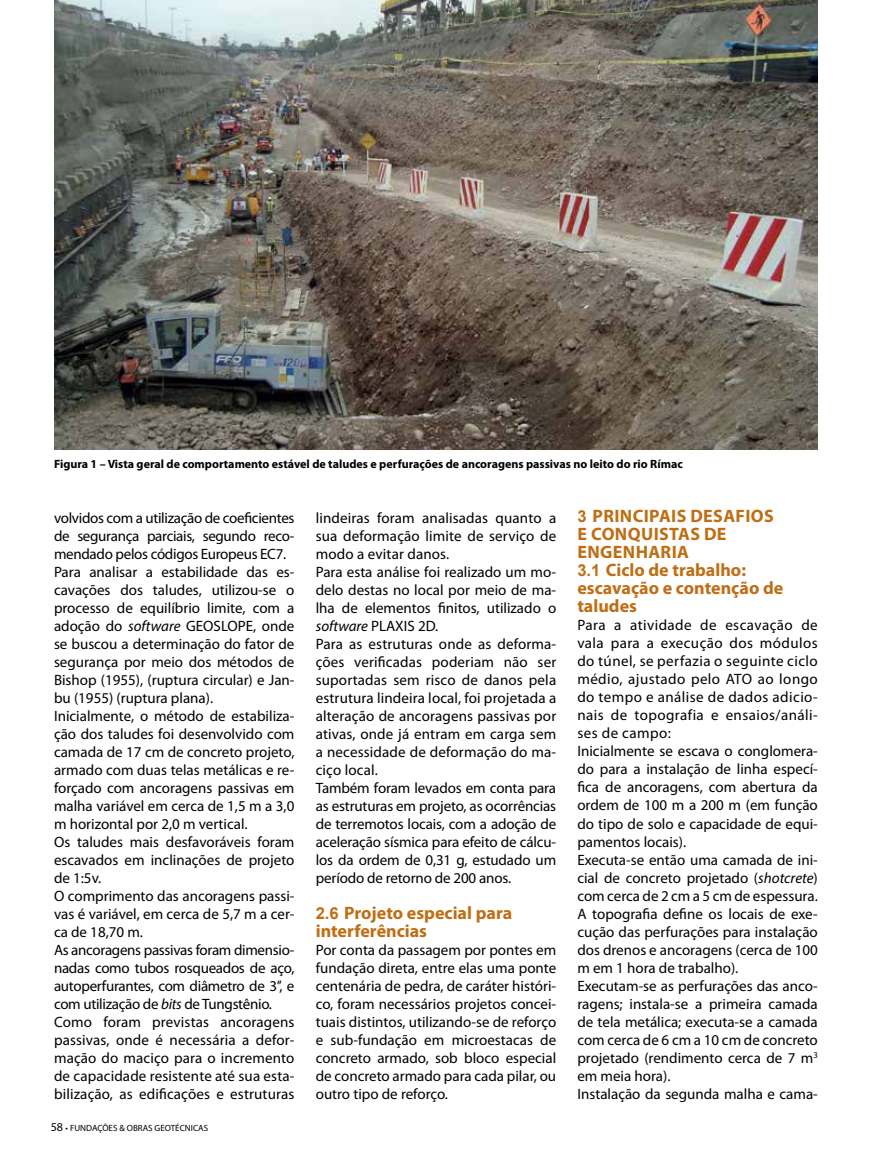
<style>
.page{position:relative;width:872px;height:1170px;background:#fff}
.page>*{position:absolute;margin:0;border:0;box-sizing:border-box;transform-origin:0 0}
.t1{font:700 18px/18px "Myriad Pro";color:#bf6e14}
.t2{font:15px/18px "Myriad Pro";color:#000}
.t3{font:700 12px "Myriad Pro";color:#000}
.t4{font:9px "Myriad Pro";color:#000}
.s1{font-style:italic}
.s2{font-family:"Arial";font-size:16.5px}
.s3{font-size:12px}
</style>
<div class="page">
<img style="left:54px;top:0;width:764px;height:450px">
<p class="t3" style="left:54px;top:456px;width:630px">Figura 1 – Vista geral de comportamento estável de taludes e perfurações de ancoragens passivas no leito do rio Rímac</p>
<p class="t2" style="left:54px;top:509px;width:242px">volvidos com a utilização de coeficientes de segurança parciais, segundo reco&shy;mendado pelos códigos Europeus EC7.<br>Para analisar a estabilidade das es&shy;cavações dos taludes, utilizou-se o processo de equilíbrio limite, com a adoção do <span class="s1">software</span> GEOSLOPE, onde se buscou a determinação do fator de segurança por meio dos métodos de Bishop (1955), (ruptura circular) e Jan&shy;bu (1955) (ruptura plana).<br>Inicialmente, o método de estabiliza&shy;ção dos taludes foi desenvolvido com camada de 17 cm de concreto projeto, armado com duas telas metálicas e re&shy;forçado com ancoragens passivas em malha variável em cerca de 1,5 m a 3,0 m horizontal por 2,0 m vertical.<br>Os taludes mais desfavoráveis foram escavados em inclinações de projeto de 1:5v.<br>O comprimento das ancoragens passi&shy;vas é variável, em cerca de 5,7 m a cer&shy;ca de 18,70 m.<br>As ancoragens passivas foram dimensio&shy;nadas como tubos rosqueados de aço, autoperfurantes, com diâmetro de 3’’, e com utilização de <span class="s1">bits</span> de Tungstênio.<br>Como foram previstas ancoragens passivas, onde é necessária a defor&shy;mação do maciço para o incremento de capacidade resistente até sua esta&shy;bilização, as edificações e estruturas</p>
<p class="t2" style="left:316px;top:509px;width:242px">lindeiras foram analisadas quanto a sua deformação limite de serviço de modo a evitar danos.<br>Para esta análise foi realizado um mo&shy;delo destas no local por meio de ma&shy;lha de elementos finitos, utilizado o <span class="s1">software</span> PLAXIS 2D.<br>Para as estruturas onde as deforma&shy;ções verificadas poderiam não ser suportadas sem risco de danos pela estrutura lindeira local, foi projetada a alteração de ancoragens passivas por ativas, onde já entram em carga sem a necessidade de deformação do ma&shy;ciço local.<br>Também foram levados em conta para as estruturas em projeto, as ocorrências de terremotos locais, com a adoção de aceleração sísmica para efeito de cálcu&shy;los da ordem de 0,31 g, estudado um período de retorno de 200 anos.</p>
<p class="t1" style="left:316px;top:903px;width:198px"><span class="s2">2.6</span> Projeto especial para interferências</p>
<p class="t2" style="left:316px;top:941px;width:242px;text-align:justify">Por conta da passagem por pontes em fundação direta, entre elas uma ponte centenária de pedra, de caráter históri&shy;co, foram necessários projetos concei&shy;tuais distintos, utilizando-se de reforço e sub-fundação em microestacas de concreto armado, sob bloco especial de concreto armado para cada pilar, ou outro tipo de reforço.</p>
<p class="t4" style="left:51px;top:1123px;width:159px"><span class="s3">58</span> • FUNDAÇÕES &amp; OBRAS GEOTÉCNICAS</p>
<p class="t1" style="left:577px;top:506px;width:207px"><span class="s2">3</span> PRINCIPAIS DESAFIOS<br>E CONQUISTAS DE<br>ENGENHARIA<br><span class="s2">3.1</span> Ciclo de trabalho: escavação e contenção de taludes</p>
<p class="t2" style="left:577px;top:616px;width:242px">Para a atividade de escavação de vala para a execução dos módulos do túnel, se perfazia o seguinte ciclo médio, ajustado pelo ATO ao longo do tempo e análise de dados adicio&shy;nais de topografia e ensaios/análi&shy;ses de campo:<br>Inicialmente se escava o conglomera&shy;do para a instalação de linha especí&shy;fica de ancoragens, com abertura da ordem de 100 m a 200 m (em função do tipo de solo e capacidade de equi&shy;pamentos locais).<br>Executa-se então uma camada de ini&shy;cial de concreto projetado (<span class="s1">shotcrete</span>) com cerca de 2 cm a 5 cm de espessura.<br>A topografia define os locais de exe&shy;cução das perfurações para instalação dos drenos e ancoragens (cerca de 100 m em 1 hora de trabalho).<br>Executam-se as perfurações das anco&shy;ragens; instala-se a primeira camada de tela metálica; executa-se a camada com cerca de 6 cm a 10 cm de concreto projetado (rendimento cerca de 7 m<sup>3 </sup>em meia hora).<br>Instalação da segunda malha e cama-</p>
</div>
